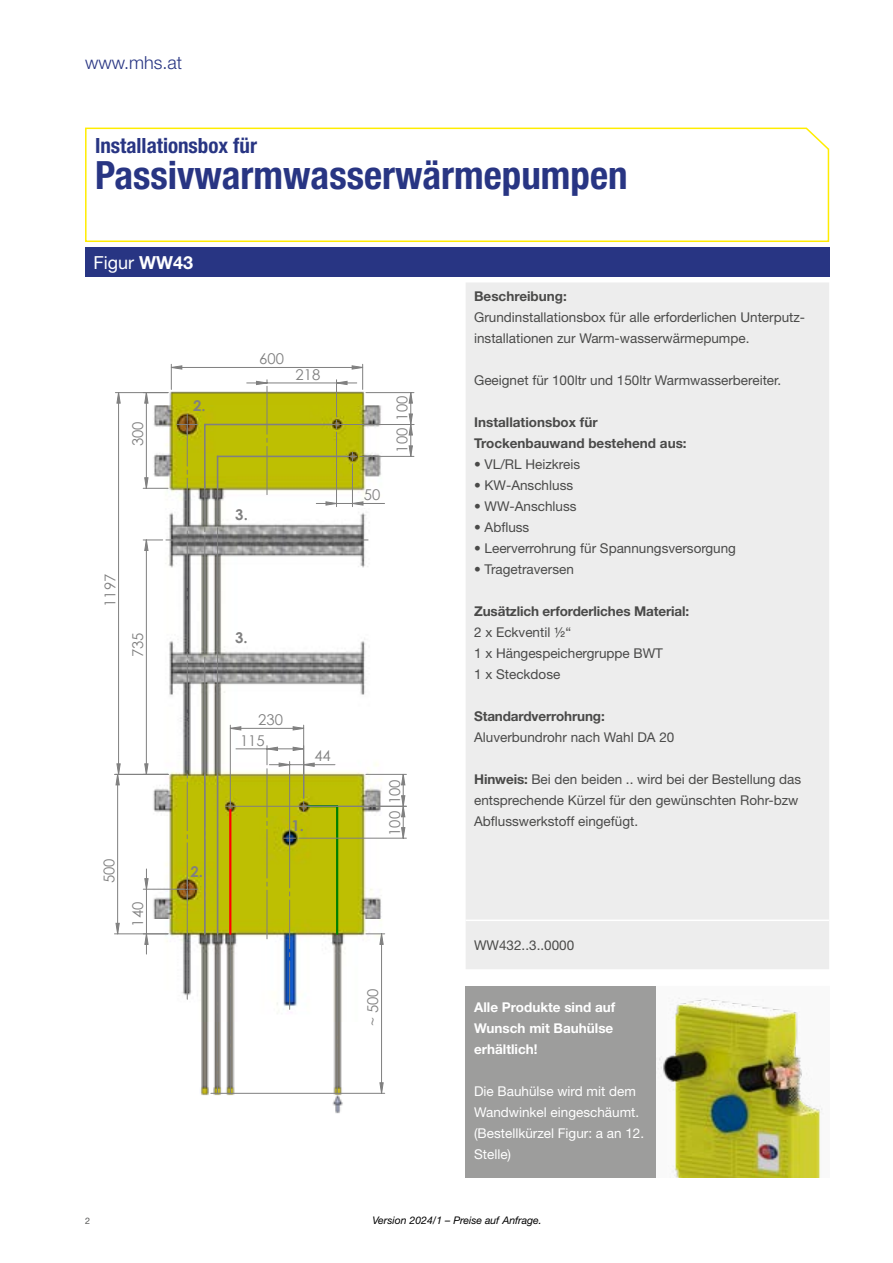
<style>
.page{position:relative;width:893px;height:1263px;background:#fff}
.page>*{position:absolute;margin:0;border:0;box-sizing:border-box;transform-origin:0 0}
.t1{font:700 condensed 39px "Helvetica Neue LT Pro";color:#283583}
.t2{font:700 condensed 21px "Helvetica Neue LT Pro";color:#283583}
.t3{font:300 18px "Helvetica Neue LT Pro";color:#283583}
.t4{font:18px "Helvetica Neue LT Pro";color:#fff}
.t5{font:14.85px "Century Gothic";color:#808080}
.t6{font:700 14.85px "Century Gothic";color:#808080}
.t7{font:13.5px/21px "Helvetica Neue LT Pro";color:#4a4a49}
.t8{font:700 13.5px/21px "Helvetica Neue LT Pro";letter-spacing:-.01em;color:#4a4a49}
.t9{font:13.5px/21px "Helvetica Neue LT Pro";color:#fff}
.t10{font:700 13.5px/21px "Helvetica Neue LT Pro";color:#fff}
.t11{font:italic 10.5px "Helvetica Neue LT Pro";color:#000}
.t12{font:9px "Helvetica Neue LT Pro";color:#575756}
.s1{font-weight:700}
</style>
<div class="page">
<div style="left:85px;top:247px;width:744px;height:30px;background:#283583"></div>
<svg style="left:85px;top:127px;width:745px;height:115px"></svg>
<div style="left:466px;top:283px;width:363px;height:686px;background:#ededed"></div>
<hr style="left:466px;top:919px;width:363px;height:2px;background:#fff">
<div style="left:466px;top:986px;width:190px;height:191px;background:#9d9d9c"></div>
<img style="left:658px;top:998px;width:165px;height:179px">
<hr style="left:98px;top:1259px;width:336px;height:1px;background:#c0c0c0">
<hr style="left:98px;top:1262px;width:336px;height:1px;background:#c0c0c0">
<hr style="left:492px;top:351px;width:1px;height:772px;background:#c0c0c0">
<hr style="left:98px;top:351px;width:336px;height:1px;background:#c0c0c0">
<hr style="left:98px;top:351px;width:1px;height:772px;background:#c0c0c0">
<hr style="left:98px;top:1137px;width:336px;height:1px;background:#c0c0c0">
<hr style="left:476px;top:351px;width:1px;height:772px;background:#c0c0c0">
<hr style="left:360px;top:456px;width:54px;height:1px;background:#808080">
<hr style="left:114px;top:933px;width:54px;height:1px;background:#808080">
<hr style="left:114px;top:774px;width:54px;height:1px;background:#808080">
<hr style="left:211px;top:1093px;width:174px;height:1px;background:#808080">
<hr style="left:366px;top:392px;width:48px;height:1px;background:#808080">
<hr style="left:340px;top:424px;width:74px;height:1px;background:#808080">
<hr style="left:115px;top:392px;width:53px;height:1px;background:#808080">
<svg style="left:168px;top:364px;width:217px;height:29px"></svg>
<svg style="left:116px;top:393px;width:269px;height:700px"></svg>
<svg style="left:117px;top:393px;width:295px;height:551px"></svg>
<h3 class="t3" style="left:85px;top:52px;width:99px">www.mhs.at</h3>
<h2 class="t2" style="left:95px;top:133px;width:163px">Installationsbox für</h2>
<h1 class="t1" style="left:95px;top:151px;width:534px">Passivwarmwasserwärmepumpen</h1>
<h3 class="t4" style="left:94px;top:251px;width:101px">Figur <span class="s1">WW43</span></h3>
<p class="t5" style="left:127px;top:446px;width:26px;rotate:-90deg">300</p>
<p class="t5" style="left:100px;top:607px;width:34px;rotate:-90deg">1197</p>
<p class="t5" style="left:127px;top:657px;width:26px;rotate:-90deg">735</p>
<p class="t5" style="left:99px;top:883px;width:26px;rotate:-90deg">500</p>
<p class="t5" style="left:127px;top:927px;width:26px;rotate:-90deg">140</p>
<p class="t6" style="left:193px;top:394px;width:14px">2.</p>
<p class="t5" style="left:259px;top:348px;width:26px">600</p>
<p class="t5" style="left:296px;top:364px;width:26px">218</p>
<p class="t6" style="left:235px;top:503px;width:14px">3.</p>
<p class="t6" style="left:190px;top:860px;width:14px">2.</p>
<p class="t6" style="left:235px;top:626px;width:14px">3.</p>
<p class="t5" style="left:258px;top:709px;width:26px">230</p>
<p class="t5" style="left:240px;top:730px;width:26px">115</p>
<p class="t5" style="left:314px;top:746px;width:18px">44</p>
<p class="t6" style="left:292px;top:814px;width:14px">1.</p>
<p class="t12" style="left:85px;top:1215px;width:7px">2</p>
<p class="t5" style="left:364px;top:484px;width:18px">50</p>
<p class="t5" style="left:392px;top:421px;width:26px;rotate:-90deg">100</p>
<p class="t5" style="left:392px;top:453px;width:26px;rotate:-90deg">100</p>
<p class="t5" style="left:384px;top:804px;width:26px;rotate:-90deg">100</p>
<p class="t5" style="left:384px;top:836px;width:26px;rotate:-90deg">100</p>
<p class="t5" style="left:363px;top:1026px;width:39px;rotate:-90deg">~ 500</p>
<p class="t8" style="left:474px;top:285px;width:94px">Beschreibung:</p>
<p class="t7" style="left:474px;top:306px;width:333px">Grundinstallationsbox für alle erforderlichen Unterputz&shy;installationen zur Warm-wasserwärmepumpe.</p>
<p class="t7" style="left:474px;top:369px;width:309px">Geeignet für 100ltr und 150ltr Warmwasserbereiter.</p>
<p class="t8" style="left:474px;top:411px;width:214px">Installationsbox für<br>Trockenbauwand bestehend aus:</p>
<p class="t7" style="left:474px;top:453px;width:107px">• VL/RL Heizkreis</p>
<p class="t7" style="left:474px;top:474px;width:101px">• KW-Anschluss</p>
<p class="t7" style="left:474px;top:495px;width:104px">• WW-Anschluss</p>
<p class="t7" style="left:474px;top:516px;width:57px">• Abfluss</p>
<p class="t7" style="left:474px;top:537px;width:263px">• Leerverrohrung für Spannungsversorgung</p>
<p class="t7" style="left:474px;top:558px;width:101px">• Tragetraversen</p>
<p class="t8" style="left:474px;top:600px;width:217px">Zusätzlich erforderliches Material:</p>
<p class="t7" style="left:474px;top:621px;width:190px">2 x Eckventil ½“<br>1 x Hängespeichergruppe BWT<br>1 x Steckdose</p>
<p class="t8" style="left:474px;top:705px;width:132px">Standardverrohrung:</p>
<p class="t7" style="left:474px;top:726px;width:202px">Aluverbundrohr nach Wahl DA 20</p>
<p class="t7" style="left:474px;top:768px;width:329px"><span class="s1">Hinweis:</span> Bei den beiden .. wird bei der Bestellung das entsprechende Kürzel für den gewünschten Rohr-bzw<br>Abflusswerkstoff eingefügt.</p>
<p class="t7" style="left:474px;top:934px;width:102px">WW432..3..0000</p>
<p class="t10" style="left:474px;top:997px;width:143px">Alle Produkte sind auf<br>Wunsch mit Bauhülse erhältlich!</p>
<p class="t9" style="left:474px;top:1081px;width:172px">Die Bauhülse wird mit dem<br>Wandwinkel eingeschäumt. (Bestellkürzel Figur: a an 12.<br>Stelle)</p>
<p class="t11" style="left:372px;top:1214px;width:171px">Version 2024/1 – Preise auf Anfrage.</p>
</div>
